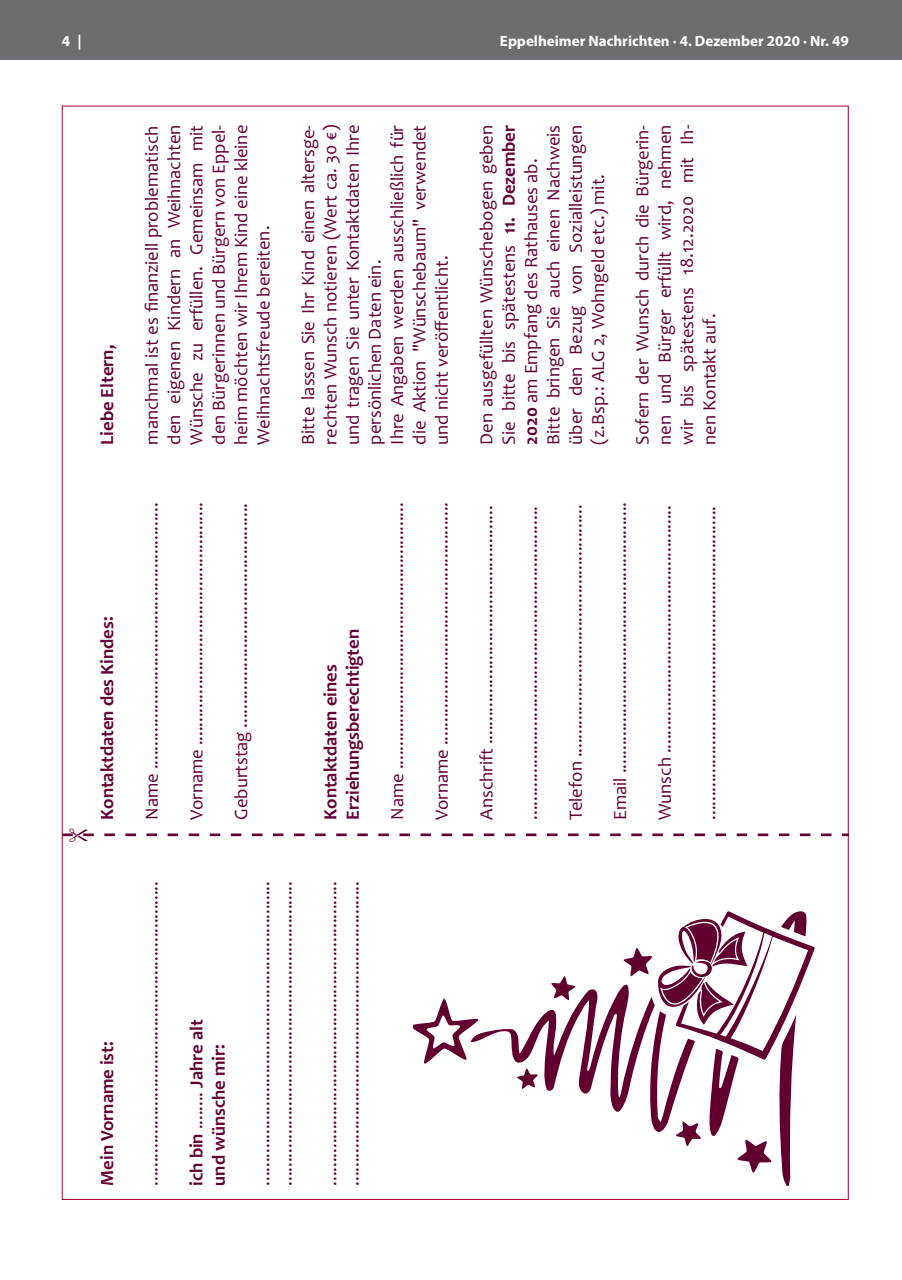
<style>
.page{position:relative;width:902px;height:1280px;background:#fff}
.page>*{position:absolute;margin:0;border:0;box-sizing:border-box;transform-origin:0 0}
.t1{font:18.6px/22.4px "Candara";color:#630034}
.t2{font:700 18.6px/22.4px "Candara";color:#630034}
.t3{font:700 15px "Myriad Pro";color:#fff}
.s1{font-weight:700}
.s2{font-weight:400}
</style>
<div class="page">
<div style="left:0;top:0;width:901px;height:60px;background:#6c6d70"></div>
<svg style="left:478px;top:986px;width:315px;height:199px"></svg>
<svg style="left:413px;top:998px;width:65px;height:66px"></svg>
<svg style="left:623px;top:911px;width:191px;height:149px"></svg>
<svg style="left:516px;top:1068px;width:22px;height:21px"></svg>
<svg style="left:676px;top:1121px;width:25px;height:25px"></svg>
<svg style="left:737px;top:1139px;width:34px;height:34px"></svg>
<svg style="left:551px;top:976px;width:24px;height:25px"></svg>
<svg style="left:62px;top:828px;width:786px;height:14px"></svg>
<p class="t3" style="left:62px;top:31px;width:22px">4 |</p>
<p class="t3" style="left:500px;top:31px;width:350px">Eppelheimer Nachrichten · 4. Dezember 2020 · Nr. 49</p>
<p class="t2" style="left:96px;top:445px;width:101px;rotate:-90deg">Liebe Eltern,</p>
<p class="t2" style="left:96px;top:820px;width:204px;rotate:-90deg">Kontaktdaten des Kindes:</p>
<p class="t2" style="left:96px;top:1185px;width:146px;rotate:-90deg">Mein Vorname ist:</p>
<p class="t1" style="left:140px;top:445px;width:321px;text-align:justify;rotate:-90deg">manchmal ist es finanziell problematisch den eigenen Kindern an Weihnachten Wünsche zu erfüllen. Gemeinsam mit den Bürgerinnen und Bürgern von Eppel&shy;heim möchten wir Ihrem Kind eine kleine Weihnachtsfreude bereiten.</p>
<p class="t1" style="left:296px;top:445px;width:321px;rotate:-90deg">Bitte lassen Sie Ihr Kind einen altersge&shy;rechten Wunsch notieren (Wert ca. 30 €) und tragen Sie unter Kontaktdaten Ihre persönlichen Daten ein.<br>Ihre Angaben werden ausschließlich für die Aktion "Wünschebaum" verwendet und nicht veröffentlicht.</p>
<p class="t1" style="left:475px;top:445px;width:321px;rotate:-90deg">Den ausgefüllten Wünschebogen geben Sie bitte bis spätestens <span class="s1">11. Dezember 2020</span> am Empfang des Rathauses ab.<br>Bitte bringen Sie auch einen Nachweis über den Bezug von Sozialleistungen (z.Bsp.: ALG 2, Wohngeld etc.) mit.</p>
<p class="t1" style="left:631px;top:445px;width:321px;text-align:justify;rotate:-90deg">Sofern der Wunsch durch die Bürgerin&shy;nen und Bürger erfüllt wird, nehmen wir bis spätestens 18.12.2020 mit Ih&shy;nen Kontakt auf.</p>
<p class="t1" style="left:140px;top:820px;width:319px;rotate:-90deg">Name .........................................................</p>
<p class="t1" style="left:185px;top:820px;width:319px;rotate:-90deg">Vorname ....................................................</p>
<p class="t1" style="left:230px;top:820px;width:318px;rotate:-90deg">Geburtstag ................................................</p>
<p class="t2" style="left:319px;top:820px;width:192px;rotate:-90deg">Kontaktdaten eines<br>Erziehungsberechtigten</p>
<p class="t1" style="left:140px;top:1185px;width:306px;rotate:-90deg">.................................................................</p>
<p class="t2" style="left:185px;top:1185px;width:167px;rotate:-90deg">ich bin <span class="s2">........</span> Jahre alt und wünsche mir:</p>
<p class="t1" style="left:252px;top:1185px;width:306px;rotate:-90deg">................................................................. .................................................................</p>
<p class="t1" style="left:319px;top:1185px;width:306px;rotate:-90deg">................................................................. .................................................................</p>
<p class="t1" style="left:386px;top:820px;width:319px;rotate:-90deg">Name .........................................................</p>
<p class="t1" style="left:430px;top:820px;width:319px;rotate:-90deg">Vorname ....................................................</p>
<p class="t1" style="left:475px;top:820px;width:316px;rotate:-90deg">Anschrift ...................................................</p>
<p class="t1" style="left:519px;top:820px;width:315px;rotate:-90deg">...................................................................</p>
<p class="t1" style="left:564px;top:820px;width:317px;rotate:-90deg">Telefon ......................................................</p>
<p class="t1" style="left:609px;top:820px;width:319px;rotate:-90deg">Email ..........................................................</p>
<p class="t1" style="left:653px;top:820px;width:316px;rotate:-90deg">Wunsch .....................................................</p>
<p class="t1" style="left:698px;top:820px;width:315px;rotate:-90deg">...................................................................</p>
</div>
